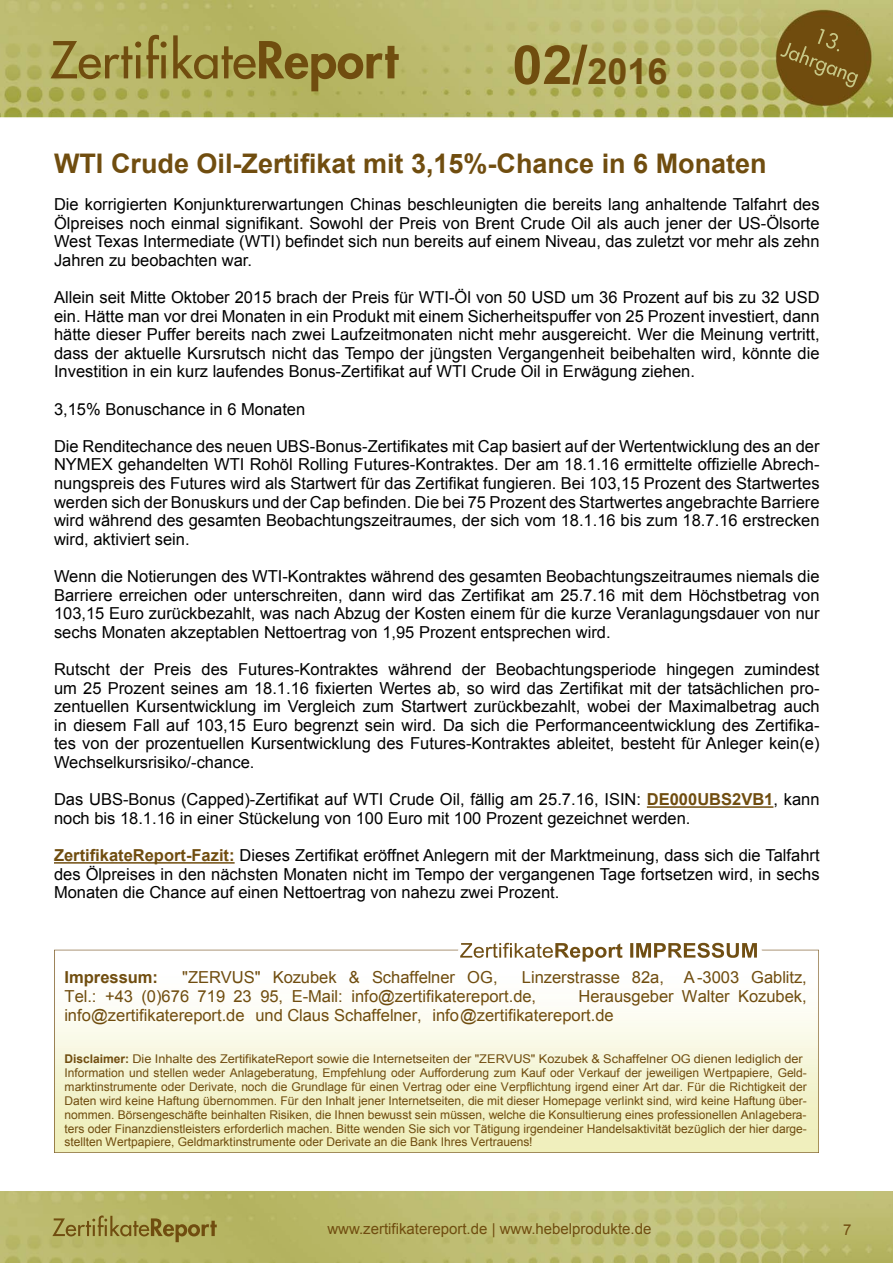
<style>
.page{position:relative;width:893px;height:1263px;background:#fff}
.page>*{position:absolute;margin:0;border:0;box-sizing:border-box;transform-origin:0 0}
.t1{font:700 36px "Arial";color:#704d0f}
.t2{font:700 27px "Arial";color:#704d0f}
.t3{font:16.5px/18.6px "Arial";color:#000;text-align:justify}
.t4{font:16.5px/19px "Arial";color:#704d0f}
.t5{font:700 16.5px "Arial";color:#704d0f}
.t6{font:15px "Arial";color:#704d0f}
.t7{font:12px/13.8px "Arial";letter-spacing:-.005em;color:#704d0f;scale:1.06 1}
.s1{font-size:54px}
.s2{font-weight:700;color:#704d0f}
.s3{font-weight:700}
</style>
<div class="page">
<img style="left:0;top:1192px;width:893px;height:71px">
<img style="left:0;top:0;width:893px;height:118px">
<hr style="left:647px;top:806px;width:126px;height:2px;background:#704d0f">
<hr style="left:54px;top:862px;width:181px;height:2px;background:#704d0f">
<img style="left:54px;top:942px;width:765px;height:210px">
<img style="left:503px;top:943px;width:254px;height:15px">
<h1 class="t1" style="left:512px;top:46px;width:157px"><span class="s1">02/</span>2016</h1>
<h2 class="t2" style="left:54px;top:144px;width:714px">WTI Crude Oil-Zertifikat mit 3,15%-Chance in 6 Monaten</h2>
<p class="t3" style="left:54px;top:195px;width:767px">Die korrigierten Konjunkturerwartungen Chinas beschleunigten die bereits lang anhaltende Talfahrt des Ölpreises noch einmal signifikant. Sowohl der Preis von Brent Crude Oil als auch jener der US-Ölsorte West Texas Intermediate (WTI) befindet sich nun bereits auf einem Niveau, das zuletzt vor mehr als zehn Jahren zu beobachten war.</p>
<p class="t3" style="left:54px;top:288px;width:767px">Allein seit Mitte Oktober 2015 brach der Preis für WTI-Öl von 50 USD um 36 Prozent auf bis zu 32 USD ein. Hätte man vor drei Monaten in ein Produkt mit einem Sicherheitspuffer von 25 Prozent investiert, dann hätte dieser Puffer bereits nach zwei Laufzeitmonaten nicht mehr ausgereicht. Wer die Meinung vertritt, dass der aktuelle Kursrutsch nicht das Tempo der jüngsten Vergangenheit beibehalten wird, könnte die Investition in ein kurz laufendes Bonus-Zertifikat auf WTI Crude Oil in Erwägung ziehen.</p>
<p class="t3" style="left:54px;top:399px;width:253px">3,15% Bonuschance in 6 Monaten</p>
<p class="t3" style="left:54px;top:437px;width:767px">Die Renditechance des neuen UBS-Bonus-Zertifikates mit Cap basiert auf der Wertentwicklung des an der NYMEX gehandelten WTI Rohöl Rolling Futures-Kontraktes. Der am 18.1.16 ermittelte offizielle Abrech&shy;nungspreis des Futures wird als Startwert für das Zertifikat fungieren. Bei 103,15 Prozent des Startwertes werden sich der Bonuskurs und der Cap befinden. Die bei 75 Prozent des Startwertes angebrachte Barriere wird während des gesamten Beobachtungszeitraumes, der sich vom 18.1.16 bis zum 18.7.16 erstrecken wird, aktiviert sein.</p>
<p class="t3" style="left:54px;top:567px;width:767px">Wenn die Notierungen des WTI-Kontraktes während des gesamten Beobachtungszeitraumes niemals die Barriere erreichen oder unterschreiten, dann wird das Zertifikat am 25.7.16 mit dem Höchstbetrag von 103,15 Euro zurückbezahlt, was nach Abzug der Kosten einem für die kurze Veranlagungsdauer von nur sechs Monaten akzeptablen Nettoertrag von 1,95 Prozent entsprechen wird.</p>
<p class="t3" style="left:54px;top:660px;width:767px">Rutscht der Preis des Futures-Kontraktes während der Beobachtungsperiode hingegen zumindest um 25 Prozent seines am 18.1.16 fixierten Wertes ab, so wird das Zertifikat mit der tatsächlichen pro&shy;zentuellen Kursentwicklung im Vergleich zum Startwert zurückbezahlt, wobei der Maximalbetrag auch in diesem Fall auf 103,15 Euro begrenzt sein wird. Da sich die Performanceentwicklung des Zertifika&shy;tes von der prozentuellen Kursentwicklung des Futures-Kontraktes ableitet, besteht für Anleger kein(e)<br>Wechselkursrisiko/-chance.</p>
<p class="t3" style="left:54px;top:790px;width:767px">Das UBS-Bonus (Capped)-Zertifikat auf WTI Crude Oil, fällig am 25.7.16, ISIN: <span class="s2">DE000UBS2VB1</span>, kann noch bis 18.1.16 in einer Stückelung von 100 Euro mit 100 Prozent gezeichnet werden.</p>
<p class="t3" style="left:54px;top:846px;width:767px"><span class="s2">ZertifikateReport-Fazit:</span> Dieses Zertifikat eröffnet Anlegern mit der Marktmeinung, dass sich die Talfahrt des Ölpreises in den nächsten Monaten nicht im Tempo der vergangenen Tage fortsetzen wird, in sechs Monaten die Chance auf einen Nettoertrag von nahezu zwei Prozent.</p>
<p class="t5" style="left:64px;top:966px;width:95px">Impressum:</p>
<p class="t4" style="left:182px;top:968px;width:317px">"ZERVUS" Kozubek &amp; Schaffelner OG,</p>
<p class="t4" style="left:64px;top:968px;width:744px;text-indent:457px">Linzerstrasse 82a, A-3003 Gablitz,<br>Tel.: +43 (0)676 719 23 95, E-Mail: info@zertifikatereport.de,</p>
<p class="t4" style="left:64px;top:987px;width:744px;text-indent:514px">Herausgeber Walter Kozubek, info@zertifikatereport.de und Claus Schaffelner, info@zertifikatereport.de</p>
<p class="t7" style="left:64px;top:1052px;width:702px"><span class="s3">Disclaimer:</span> Die Inhalte des ZertifikateReport sowie die Internetseiten der "ZERVUS" Kozubek &amp; Schaffelner OG dienen lediglich der Information und stellen weder Anlageberatung, Empfehlung oder Aufforderung zum Kauf oder Verkauf der jeweiligen Wertpapiere, Geld&shy;marktinstrumente oder Derivate, noch die Grundlage für einen Vertrag oder eine Verpflichtung irgend einer Art dar. Für die Richtigkeit der Daten wird keine Haftung übernommen. Für den Inhalt jener Internetseiten, die mit dieser Homepage verlinkt sind, wird keine Haftung über&shy;nommen. Börsengeschäfte beinhalten Risiken, die Ihnen bewusst sein müssen, welche die Konsultierung eines professionellen Anlagebera&shy;ters oder Finanzdienstleisters erforderlich machen. Bitte wenden Sie sich vor Tätigung irgendeiner Handelsaktivität bezüglich der hier darge&shy;stellten Wertpapiere, Geldmarktinstrumente oder Derivate an die Bank Ihres Vertrauens!</p>
<p class="t6" style="left:327px;top:1218px;width:326px">www.zertifikatereport.de | www.hebelprodukte.de</p>
<p class="t6" style="left:843px;top:1219px;width:10px">7</p>
</div>
